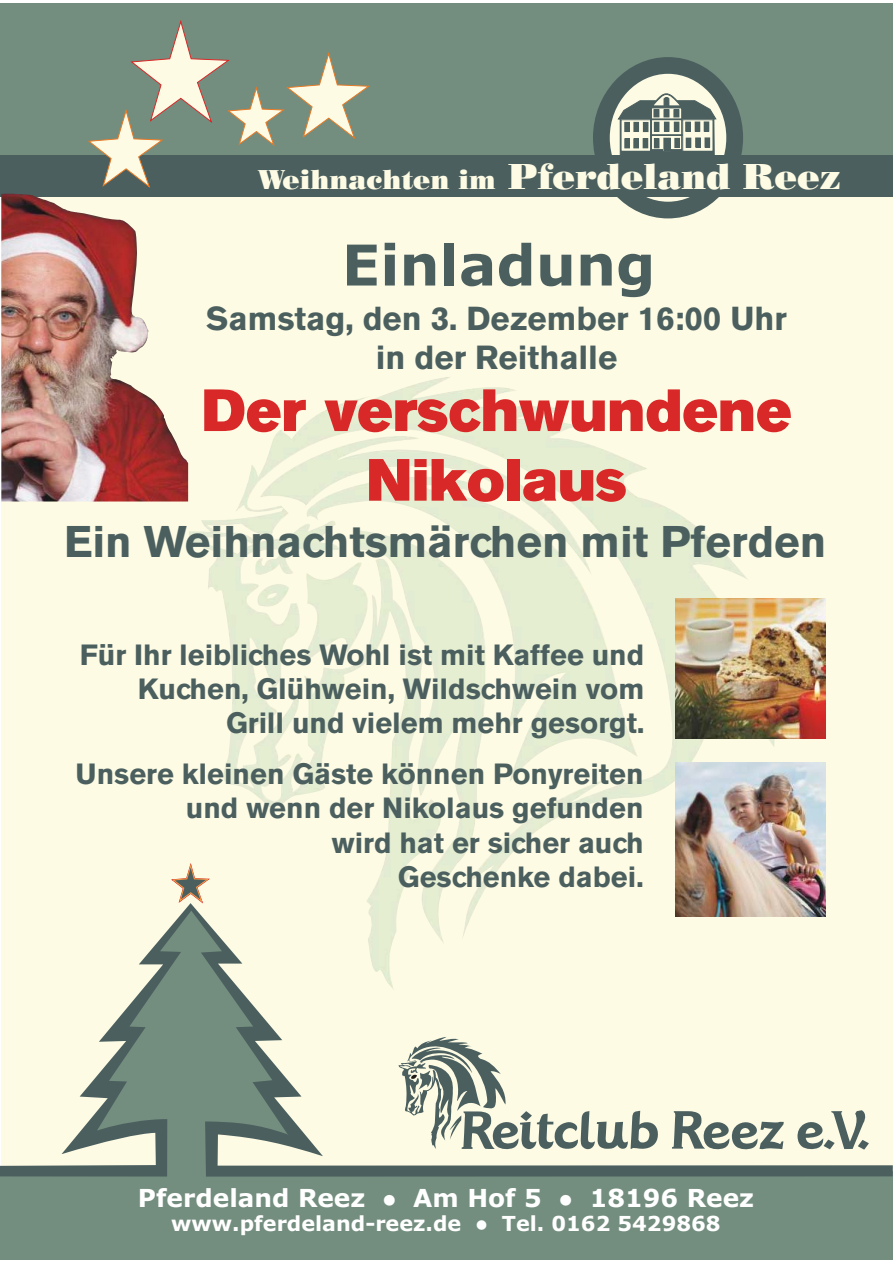
<style>
.page{position:relative;width:893px;height:1263px;background:#fff}
.page>*{position:absolute;margin:0;border:0;box-sizing:border-box;transform-origin:0 0}
.t1{font:58.95px/69.6px "Volvo Sans Super";color:#d82827;text-align:center}
.t2{font:700 56.25px "Verdana";color:#4b5f5f}
.t3{font:700 43.95px "Volvo Sans";color:#4b5f5f}
.t4{font:36px "Poster Bodoni BT";color:#fdfbe4}
.t5{font:700 33.15px "Volvo Sans";color:#4b5f5f}
.t6{font:700 33px "Volvo Sans";color:#4b5f5f}
.t7{font:700 28.95px/34px "Volvo Sans";color:#4b5f5f;text-align:right}
.t8{font:700 24.9px "Verdana";color:#fff}
.t9{font:700 20.7px "Verdana";color:#fff}
.s1{font-size:27.3px}
</style>
<div class="page">
<div style="left:1px;top:79px;width:891px;height:1104px;background:#fdfbe4"></div>
<img style="left:188px;top:377px;width:591px;height:526px">
<div style="left:0;top:1172px;width:892px;height:88px;background:#738e7f"></div>
<div style="left:0;top:4px;width:892px;height:167px;background:#738e7f"></div>
<svg style="left:593px;top:57px;width:150px;height:161px"></svg>
<div style="left:650px;top:119px;width:32px;height:1px;border:1px solid #4b5f5f"></div>
<div style="left:650px;top:134px;width:32px;height:2px;border:1px solid #4b5f5f"></div>
<div style="left:664px;top:138px;width:6px;height:13px;background:#4b5f5f"></div>
<div style="left:663px;top:138px;width:7px;height:13px;border:1px solid #4b5f5f"></div>
<div style="left:0;top:155px;width:892px;height:42px;background:#4b5f5f"></div>
<svg style="left:88px;top:21px;width:282px;height:167px"></svg>
<img style="left:675px;top:762px;width:150px;height:141px">
<img style="left:675px;top:598px;width:150px;height:140px">
<img style="left:1px;top:193px;width:187px;height:309px">
<svg style="left:0;top:903px;width:892px;height:274px"></svg>
<svg style="left:170px;top:863px;width:41px;height:42px"></svg>
<p class="t4" style="left:258px;top:156px;width:584px"><span class="s1">Weihnachten im</span> Pferdeland Reez</p>
<h2 class="t2" style="left:342px;top:243px;width:315px">Einladung</h2>
<p class="t6" style="left:206px;top:306px;width:582px">Samstag, den 3. Dezember 16:00 Uhr</p>
<p class="t5" style="left:376px;top:345px;width:243px">in der Reithalle</p>
<h1 class="t1" style="left:202px;top:376px;width:591px">Der verschwundene<br>Nikolaus</h1>
<h3 class="t3" style="left:64px;top:526px;width:764px">Ein Weihnachtsmärchen mit Pferden</h3>
<p class="t7" style="left:80px;top:640px;width:566px">Für Ihr leibliches Wohl ist mit Kaffee und<br>Kuchen, Glühwein, Wildschwein vom<br>Grill und vielem mehr gesorgt.</p>
<p class="t7" style="left:76px;top:760px;width:569px">Unsere kleinen Gäste können Ponyreiten und wenn der Nikolaus gefunden<br>wird hat er sicher auch<br>Geschenke dabei.</p>
<p class="t8" style="left:138px;top:1188px;width:229px">Pferdeland Reez</p>
<p class="t8" style="left:413px;top:1188px;width:130px">Am Hof 5</p>
<p class="t8" style="left:590px;top:1188px;width:166px">18196 Reez</p>
<p class="t9" style="left:171px;top:1215px;width:291px">www.pferdeland-reez.de</p>
<p class="t9" style="left:502px;top:1215px;width:220px">Tel. 0162 5429868</p>
</div>
